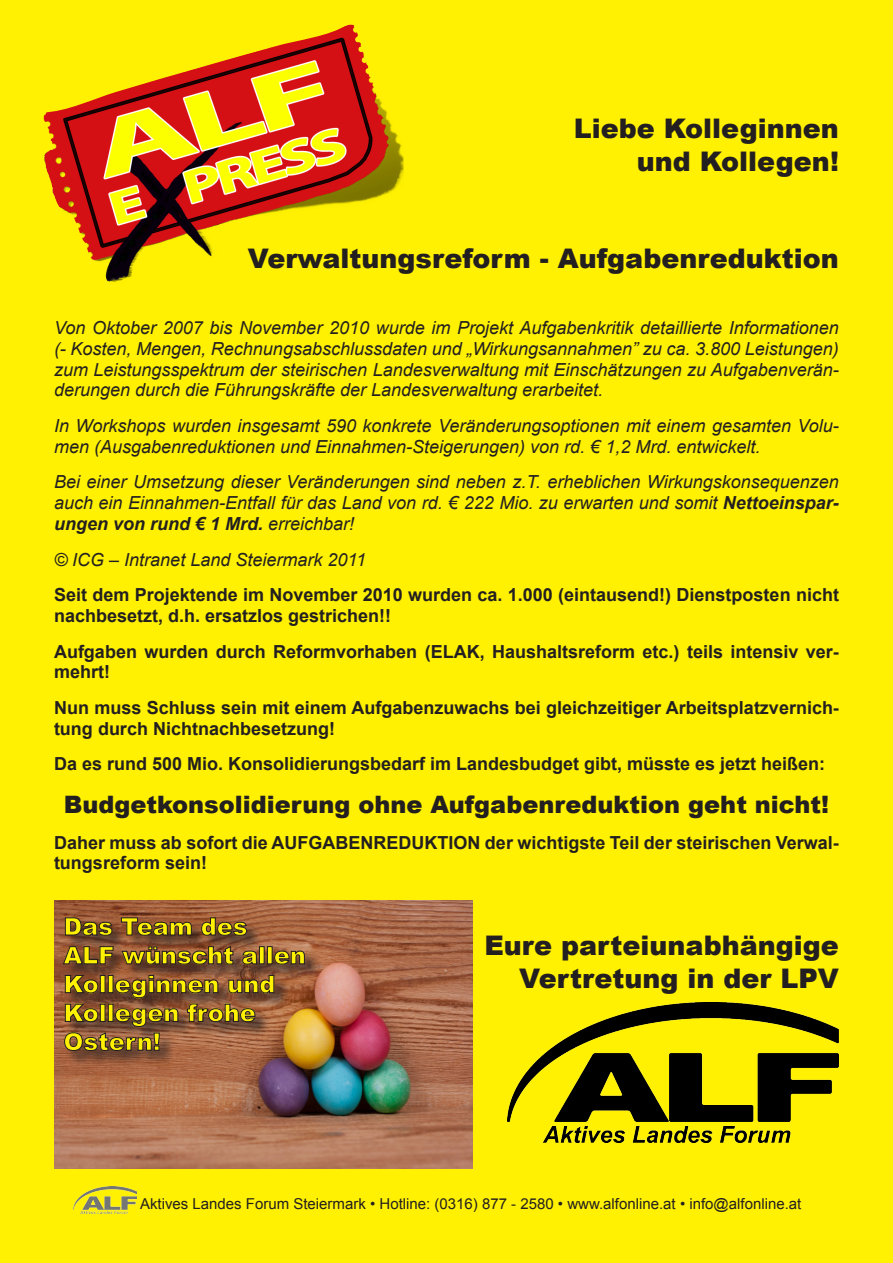
<style>
.page{position:relative;width:893px;height:1263px;background:#fff101}
.page>*{position:absolute;margin:0;border:0;box-sizing:border-box;transform-origin:0 0}
.t1{font:900 27px/32.4px "Arial";color:#231f20;text-align:right}
.t2{font:900 24px/28.8px "Arial";color:#fff101}
.t3{font:900 24px "Arial";color:#231f20}
.t4{font:italic 18px/20.7px "Arial";color:#231f20;text-align:justify}
.t5{font:700 18px/20.7px "Arial";color:#231f20}
.t6{font:15px "Arial";color:#231f20}
.s1{font-weight:700}
</style>
<div class="page">
<img style="left:74px;top:1186px;width:63px;height:27px">
<img style="left:44px;top:25px;width:360px;height:257px">
<img style="left:507px;top:1002px;width:332px;height:140px">
<img style="left:54px;top:901px;width:418px;height:268px">
<div style="left:64px;top:917px;width:257px;height:150px;background:#231f20;opacity:.75"></div>
<svg style="left:65px;top:917px;width:48px;height:19px"></svg>
<svg style="left:121px;top:917px;width:71px;height:19px"></svg>
<svg style="left:201px;top:917px;width:46px;height:19px"></svg>
<svg style="left:62px;top:946px;width:52px;height:19px"></svg>
<svg style="left:121px;top:945px;width:113px;height:20px;background:#70452f"></svg>
<svg style="left:242px;top:950px;width:16px;height:15px"></svg>
<div style="left:259px;top:946px;width:6px;height:18px;border:1px solid #231f20"></div>
<div style="left:267px;top:946px;width:6px;height:18px;border:1px solid #231f20"></div>
<svg style="left:274px;top:950px;width:31px;height:15px"></svg>
<svg style="left:64px;top:975px;width:211px;height:76px;background:#7c4f37"></svg>
<p class="t1" style="left:574px;top:111px;width:267px">Liebe Kolleginnen und Kollegen!</p>
<p class="t1" style="left:248px;top:241px;width:593px">Verwaltungsreform - Aufgabenreduktion</p>
<p class="t4" style="left:54px;top:318px;width:786px">Von Oktober 2007 bis November 2010 wurde im Projekt Aufgabenkritik detaillierte Informationen (- Kosten, Mengen, Rechnungsabschlussdaten und „Wirkungsannahmen” zu ca. 3.800 Leistungen) zum Leistungsspektrum der steirischen Landesverwaltung mit Einschätzungen zu Aufgabenverän&shy;derungen durch die Führungskräfte der Landesverwaltung erarbeitet.</p>
<p class="t4" style="left:54px;top:416px;width:786px">In Workshops wurden insgesamt 590 konkrete Veränderungsoptionen mit einem gesamten Volu&shy;men (Ausgabenreduktionen und Einnahmen-Steigerungen) von rd. € 1,2 Mrd. entwickelt.</p>
<p class="t4" style="left:54px;top:472px;width:787px">Bei einer Umsetzung dieser Veränderungen sind neben z.T. erheblichen Wirkungskonsequenzen auch ein Einnahmen-Entfall für das Land von rd. € 222 Mio. zu erwarten und somit <span class="s1">Nettoeinspar&shy;ungen von rund € 1 Mrd.</span> erreichbar!</p>
<p class="t4" style="left:54px;top:549px;width:314px">© ICG – Intranet Land Steiermark 2011</p>
<p class="t5" style="left:54px;top:585px;width:786px">Seit dem Projektende im November 2010 wurden ca. 1.000 (eintausend!) Dienstposten nicht nachbesetzt, d.h. ersatzlos gestrichen!!</p>
<p class="t5" style="left:54px;top:641px;width:786px">Aufgaben wurden durch Reformvorhaben (ELAK, Haushaltsreform etc.) teils intensiv ver&shy;mehrt!</p>
<p class="t5" style="left:54px;top:698px;width:786px">Nun muss Schluss sein mit einem Aufgabenzuwachs bei gleichzeitiger Arbeitsplatzvernich&shy;tung durch Nichtnachbesetzung!</p>
<p class="t5" style="left:54px;top:754px;width:773px">Da es rund 500 Mio. Konsolidierungsbedarf im Landesbudget gibt, müsste es jetzt heißen:</p>
<p class="t3" style="left:64px;top:787px;width:767px">Budgetkonsolidierung ohne Aufgabenreduktion geht nicht!</p>
<p class="t5" style="left:54px;top:833px;width:786px">Daher muss ab sofort die AUFGABENREDUKTION der wichtigste Teil der steirischen Verwal&shy;tungsreform sein!</p>
<p class="t2" style="left:64px;top:911px;width:244px">Das Team des<br>ALF wünscht allen<br>Kolleginnen und<br>Kollegen frohe<br>Ostern!</p>
<p class="t1" style="left:484px;top:928px;width:356px">Eure parteiunabhängige<br>Vertretung in der LPV</p>
<p class="t6" style="left:140px;top:1194px;width:663px">Aktives Landes Forum Steiermark • Hotline: (0316) 877 - 2580 • www.alfonline.at • info@alfonline.at</p>
</div>
